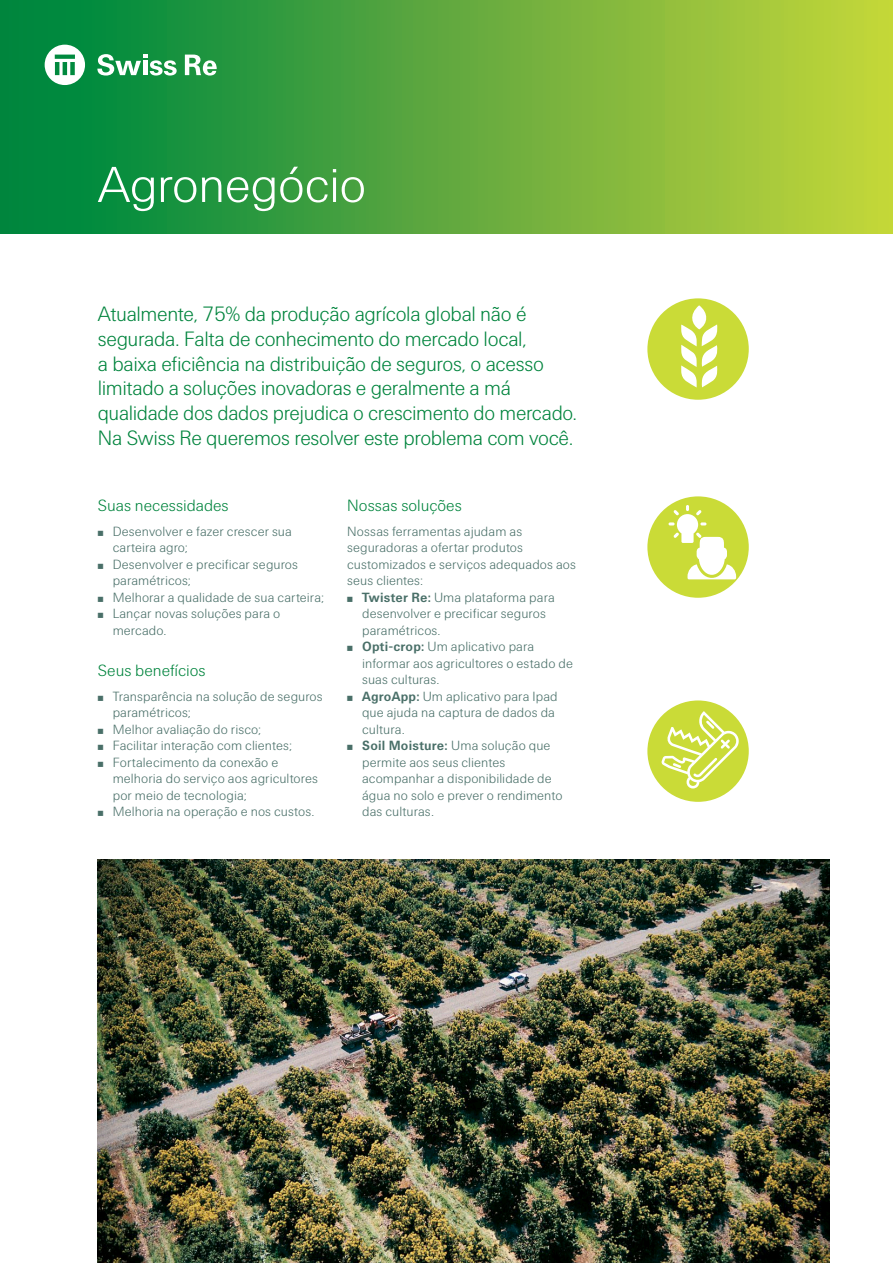
<style>
.page{position:relative;width:893px;height:1263px;background:#fff}
.page>*{position:absolute;margin:0;border:0;box-sizing:border-box;transform-origin:0 0}
.t1{font:300 51px "Swiss Re Sans OT";letter-spacing:-.015em;color:#fff}
.t2{font:300 21px/24.8px "Swiss Re Sans OT";letter-spacing:-.015em;color:#00843d}
.t3{font:300 16.5px "Swiss Re Sans OT";color:#00843d}
.t4{font:300 13.5px "Swiss Re Sans OT";letter-spacing:.01em;color:#496f68}
.s1{font-weight:700}
</style>
<div class="page">
<div style="left:0;top:0;width:893px;height:234px;background:linear-gradient(to right,#008140,#c8d43c)"></div>
<svg style="left:45px;top:45px;width:40px;height:40px"></svg>
<svg style="left:97px;top:54px;width:80px;height:22px"></svg>
<svg style="left:185px;top:55px;width:32px;height:21px"></svg>
<img style="left:98px;top:859px;width:731px;height:404px">
<div style="left:647px;top:298px;width:102px;height:102px;background:#cadb37;border-radius:50%"></div>
<svg style="left:681px;top:305px;width:37px;height:82px"></svg>
<div style="left:647px;top:496px;width:102px;height:102px;background:#cadb37;border-radius:50%"></div>
<svg style="left:668px;top:505px;width:68px;height:74px"></svg>
<div style="left:647px;top:700px;width:102px;height:102px;background:#cadb37;border-radius:50%"></div>
<svg style="left:661px;top:711px;width:78px;height:77px"></svg>
<h1 class="t1" style="left:98px;top:155px;width:270px">Agronegócio</h1>
<p class="t2" style="left:98px;top:302px;width:481px">Atualmente, 75% da produção agrícola global não é segurada. Falta de conhecimento do mercado local,<br>a baixa eficiência na distribuição de seguros, o acesso limitado a soluções inovadoras e geralmente a má qualidade dos dados prejudica o crescimento do mercado.<br>Na Swiss Re queremos resolver este problema com você.</p>
<p class="t3" style="left:98px;top:496px;width:132px">Suas necessidades</p>
<p class="t4" style="left:98px;top:523px;width:196px">̤ Desenvolver e fazer crescer sua</p>
<p class="t4" style="left:113px;top:540px;width:77px">carteira agro;</p>
<p class="t4" style="left:98px;top:556px;width:202px">̤ Desenvolver e precificar seguros</p>
<p class="t4" style="left:113px;top:573px;width:80px">paramétricos;</p>
<p class="t4" style="left:98px;top:589px;width:228px">̤ Melhorar a qualidade de sua carteira;</p>
<p class="t4" style="left:98px;top:606px;width:184px">̤ Lançar novas soluções para o</p>
<p class="t4" style="left:113px;top:622px;width:55px">mercado.</p>
<p class="t3" style="left:98px;top:661px;width:109px">Seus benefícios</p>
<p class="t4" style="left:98px;top:688px;width:226px">̤ Transparência na solução de seguros</p>
<p class="t4" style="left:113px;top:705px;width:80px">paramétricos;</p>
<p class="t4" style="left:98px;top:721px;width:165px">̤ Melhor avaliação do risco;</p>
<p class="t4" style="left:98px;top:738px;width:196px">̤ Facilitar interação com clientes;</p>
<p class="t4" style="left:98px;top:754px;width:182px">̤ Fortalecimento da conexão e</p>
<p class="t4" style="left:113px;top:771px;width:207px">melhoria do serviço aos agricultores</p>
<p class="t4" style="left:113px;top:787px;width:136px">por meio de tecnologia;</p>
<p class="t4" style="left:98px;top:804px;width:218px">̤ Melhoria na operação e nos custos.</p>
<p class="t3" style="left:347px;top:496px;width:116px">Nossas soluções</p>
<p class="t4" style="left:347px;top:523px;width:176px">Nossas ferramentas ajudam as</p>
<p class="t4" style="left:347px;top:540px;width:177px">seguradoras a ofertar produtos</p>
<p class="t4" style="left:347px;top:556px;width:230px">customizados e serviços adequados aos</p>
<p class="t4" style="left:347px;top:573px;width:77px">seus clientes:</p>
<p class="t4" style="left:347px;top:589px;width:209px">̤ <span class="s1">Twister Re:</span> Uma plataforma para</p>
<p class="t4" style="left:362px;top:606px;width:185px">desenvolver e precificar seguros</p>
<p class="t4" style="left:362px;top:622px;width:80px">paramétricos.</p>
<p class="t4" style="left:347px;top:639px;width:188px">̤ <span class="s1">Opti-crop:</span> Um aplicativo para</p>
<p class="t4" style="left:362px;top:655px;width:212px">informar aos agricultores o estado de</p>
<p class="t4" style="left:362px;top:672px;width:79px">suas culturas.</p>
<p class="t4" style="left:347px;top:688px;width:212px">̤ <span class="s1">AgroApp:</span> Um aplicativo para Ipad</p>
<p class="t4" style="left:362px;top:705px;width:194px">que ajuda na captura de dados da</p>
<p class="t4" style="left:362px;top:721px;width:44px">cultura.</p>
<p class="t4" style="left:347px;top:738px;width:205px">̤ <span class="s1">Soil Moisture:</span> Uma solução que</p>
<p class="t4" style="left:362px;top:754px;width:145px">permite aos seus clientes</p>
<p class="t4" style="left:362px;top:771px;width:191px">acompanhar a disponibilidade de</p>
<p class="t4" style="left:362px;top:787px;width:202px">água no solo e prever o rendimento</p>
<p class="t4" style="left:362px;top:804px;width:73px">das culturas.</p>
</div>
